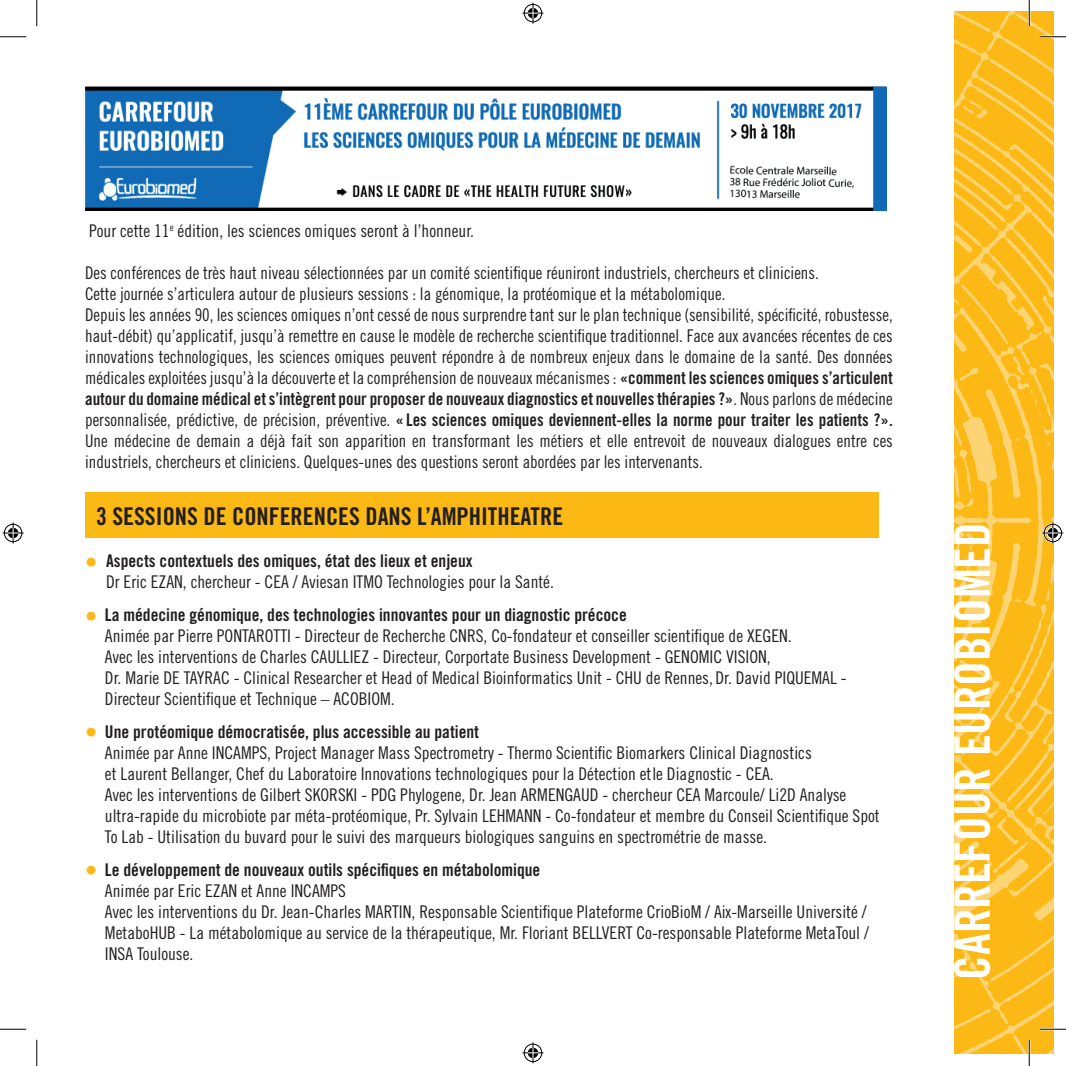
<style>
.page{position:relative;width:1066px;height:1066px;background:#fff}
.page>*{position:absolute;margin:0;border:0;box-sizing:border-box;transform-origin:0 0}
.t1{font:49px "Trade Gothic Bold Cond Twenty";color:#fff}
.t2{font:24.5px "Trade Gothic Bold Cond Twenty";color:#231f20}
.t3{font:17.5px/21px "Trade Gothic Cond Eighteen";color:#231f20}
.t4{font:17.5px/21px "Trade Gothic Bold Cond Twenty";color:#231f20}
.s1{font-family:"Trade Gothic Bold Cond Twenty"}
.s2{font-family:"Trade Gothic Cond Eighteen"}
.s3{font-family:"Trade Gothic Cond Eighteen";font-size:24.5px;color:#fcb814}
</style>
<div class="page">
<div style="left:85px;top:493px;width:794px;height:45px;background:#fcb814"></div>
<img style="left:954px;top:12px;width:100px;height:1042px">
<img style="left:85px;top:87px;width:801px;height:124px">
<hr style="left:1039px;top:36px;width:27px;height:2px;background:#fff">
<hr style="left:1039px;top:1028px;width:27px;height:2px;background:#fff">
<hr style="left:1028px;top:0;width:2px;height:26px;background:#fff">
<hr style="left:1028px;top:1039px;width:2px;height:27px;background:#fff">
<svg style="left:0;top:36px;width:26px;height:1px"></svg>
<svg style="left:1039px;top:36px;width:27px;height:1px"></svg>
<svg style="left:0;top:1029px;width:26px;height:1px"></svg>
<svg style="left:1039px;top:1029px;width:27px;height:1px"></svg>
<svg style="left:36px;top:0;width:1px;height:26px"></svg>
<svg style="left:36px;top:1039px;width:1px;height:27px"></svg>
<svg style="left:1029px;top:0;width:1px;height:26px"></svg>
<svg style="left:1029px;top:1039px;width:1px;height:27px"></svg>
<svg style="left:522px;top:3px;width:21px;height:21px"></svg>
<svg style="left:522px;top:1042px;width:21px;height:21px"></svg>
<svg style="left:3px;top:522px;width:21px;height:21px"></svg>
<svg style="left:1042px;top:522px;width:21px;height:21px"></svg>
<p class="t3" style="left:89px;top:220px;width:386px">Pour cette 11<sup>e</sup> édition, les sciences omiques seront à l’honneur.</p>
<p class="t3" style="left:85px;top:262px;width:809px">Des conférences de très haut niveau sélectionnées par un comité scientifique réuniront industriels, chercheurs et cliniciens.<br>Cette journée s’articulera autour de plusieurs sessions : la génomique, la protéomique et la métabolomique.<br>Depuis les années 90, les sciences omiques n’ont cessé de nous surprendre tant sur le plan technique (sensibilité, spécificité, robustesse, haut-débit) qu’applicatif, jusqu’à remettre en cause le modèle de recherche scientifique traditionnel. Face aux avancées récentes de ces innovations technologiques, les sciences omiques peuvent répondre à de nombreux enjeux dans le domaine de la santé. Des données médicales exploitées jusqu’à la découverte et la compréhension de nouveaux mécanismes : <span class="s1">«comment les sciences omiques s’articulent</span></p>
<p class="t4" style="left:85px;top:388px;width:809px">autour du domaine médical et s’intègrent pour proposer de nouveaux diagnostics et nouvelles thérapies ?»<span class="s2">. Nous parlons de médecine personnalisée, prédictive, de précision, préventive.</span> «Les sciences omiques deviennent-elles la norme pour traiter les patients ?».</p>
<p class="t3" style="left:85px;top:430px;width:809px">Une médecine de demain a déjà fait son apparition en transformant les métiers et elle entrevoit de nouveaux dialogues entre ces industriels, chercheurs et cliniciens. Quelques-unes des questions seront abordées par les intervenants.</p>
<h2 class="t2" style="left:96px;top:501px;width:469px">3 SESSIONS DE CONFERENCES DANS L’AMPHITHEATRE</h2>
<p class="t4" style="left:85px;top:550px;width:389px"><span class="s3">•</span> Aspects contextuels des omiques, état des lieux et enjeux</p>
<p class="t3" style="left:106px;top:571px;width:449px">Dr Eric EZAN, chercheur - CEA / Aviesan ITMO Technologies pour la Santé.</p>
<p class="t4" style="left:85px;top:604px;width:543px"><span class="s3">•</span> La médecine génomique, des technologies innovantes pour un diagnostic précoce</p>
<p class="t3" style="left:105px;top:625px;width:743px">Animée par Pierre PONTAROTTI - Directeur de Recherche CNRS, Co-fondateur et conseiller scientifique de XEGEN.<br>Avec les interventions de Charles CAULLIEZ - Directeur, Corportate Business Development - GENOMIC VISION,<br>Dr. Marie DE TAYRAC - Clinical Researcher et Head of Medical Bioinformatics Unit - CHU de Rennes, Dr. David PIQUEMAL - Directeur Scientifique et Technique – ACOBIOM.</p>
<p class="t4" style="left:85px;top:721px;width:395px"><span class="s3">•</span> Une protéomique démocratisée, plus accessible au patient</p>
<p class="t3" style="left:105px;top:742px;width:776px">Animée par Anne INCAMPS, Project Manager Mass Spectrometry - Thermo Scientific Biomarkers Clinical Diagnostics<br>et Laurent Bellanger, Chef du Laboratoire Innovations technologiques pour la Détection etle Diagnostic - CEA.<br>Avec les interventions de Gilbert SKORSKI - PDG Phylogene, Dr. Jean ARMENGAUD - chercheur CEA Marcoule/ Li2D Analyse ultra-rapide du microbiote par méta-protéomique, Pr. Sylvain LEHMANN - Co-fondateur et membre du Conseil Scientifique Spot To Lab - Utilisation du buvard pour le suivi des marqueurs biologiques sanguins en spectrométrie de masse.</p>
<p class="t4" style="left:85px;top:859px;width:457px"><span class="s3">•</span> Le développement de nouveaux outils spécifiques en métabolomique</p>
<p class="t3" style="left:105px;top:880px;width:765px">Animée par Eric EZAN et Anne INCAMPS<br>Avec les interventions du Dr. Jean-Charles MARTIN, Responsable Scientifique Plateforme CrioBioM / Aix-Marseille Université / MetaboHUB - La métabolomique au service de la thérapeutique, Mr. Floriant BELLVERT Co-responsable Plateforme MetaToul / INSA Toulouse.</p>
<h1 class="t1" style="left:942px;top:979px;width:459px;rotate:-90deg">CARREFOUR EUROBIOMED</h1>
</div>
